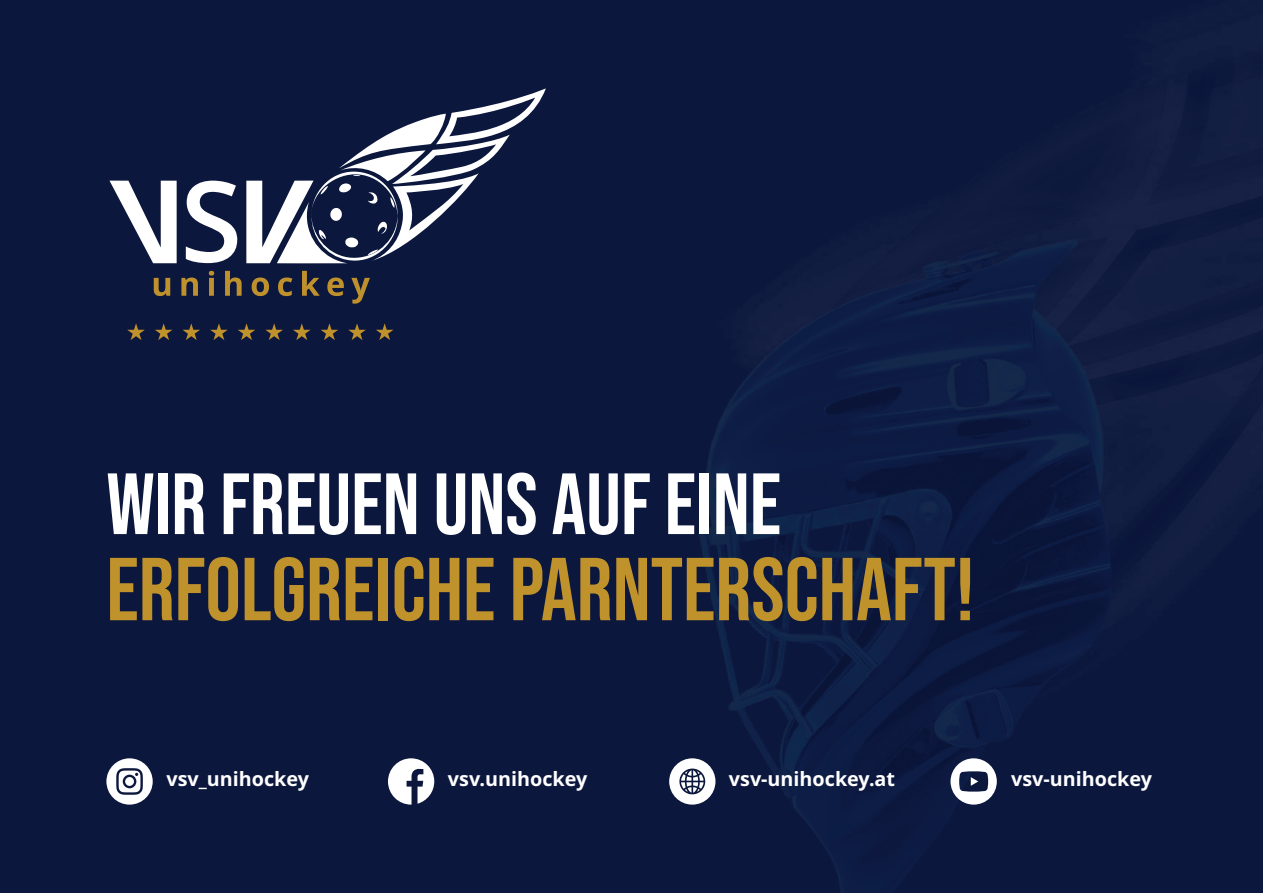
<style>
.page{position:relative;width:1263px;height:893px;background:#0c173d}
.page>*{position:absolute;margin:0;border:0;box-sizing:border-box;transform-origin:0 0}
.t1{font:89.1px "Bebas Neue";color:#c0922c}
.t2{font:86.7px "Bebas Neue";color:#fff}
.t3{font:700 19.8px "Noto Sans";color:#fff}
</style>
<div class="page">
<img style="left:126px;top:115px;width:1137px;height:778px">
<svg style="left:106px;top:758px;width:47px;height:47px"></svg>
<svg style="left:388px;top:758px;width:46px;height:47px"></svg>
<svg style="left:669px;top:758px;width:46px;height:47px"></svg>
<svg style="left:950px;top:758px;width:47px;height:47px"></svg>
<svg style="left:186px;top:181px;width:51px;height:82px"></svg>
<svg style="left:109px;top:181px;width:68px;height:82px"></svg>
<svg style="left:154px;top:278px;width:16px;height:18px"></svg>
<svg style="left:181px;top:277px;width:17px;height:19px"></svg>
<svg style="left:209px;top:271px;width:5px;height:25px"></svg>
<svg style="left:225px;top:271px;width:17px;height:25px"></svg>
<svg style="left:252px;top:277px;width:17px;height:19px"></svg>
<svg style="left:278px;top:277px;width:14px;height:19px"></svg>
<svg style="left:302px;top:271px;width:18px;height:25px"></svg>
<svg style="left:327px;top:277px;width:17px;height:19px"></svg>
<svg style="left:351px;top:278px;width:19px;height:26px"></svg>
<svg style="left:246px;top:88px;width:300px;height:177px"></svg>
<svg style="left:127px;top:323px;width:18px;height:17px"></svg>
<svg style="left:155px;top:323px;width:17px;height:17px"></svg>
<svg style="left:182px;top:323px;width:18px;height:17px"></svg>
<svg style="left:210px;top:323px;width:18px;height:17px"></svg>
<svg style="left:238px;top:323px;width:17px;height:17px"></svg>
<svg style="left:265px;top:323px;width:18px;height:17px"></svg>
<svg style="left:293px;top:323px;width:18px;height:17px"></svg>
<svg style="left:321px;top:323px;width:17px;height:17px"></svg>
<svg style="left:348px;top:323px;width:18px;height:17px"></svg>
<svg style="left:376px;top:323px;width:17px;height:17px"></svg>
<h2 class="t2" style="left:106px;top:455px;width:676px">WIR FREUEN UNS AUF EINE</h2>
<h1 class="t1" style="left:106px;top:539px;width:870px">ERFOLGREICHE PARNTERSCHAFT!</h1>
<p class="t3" style="left:166px;top:768px;width:144px">vsv_unihockey</p>
<p class="t3" style="left:448px;top:768px;width:141px">vsv.unihockey</p>
<p class="t3" style="left:729px;top:768px;width:168px">vsv-unihockey.at</p>
<p class="t3" style="left:1011px;top:768px;width:142px">vsv-unihockey</p>
</div>
